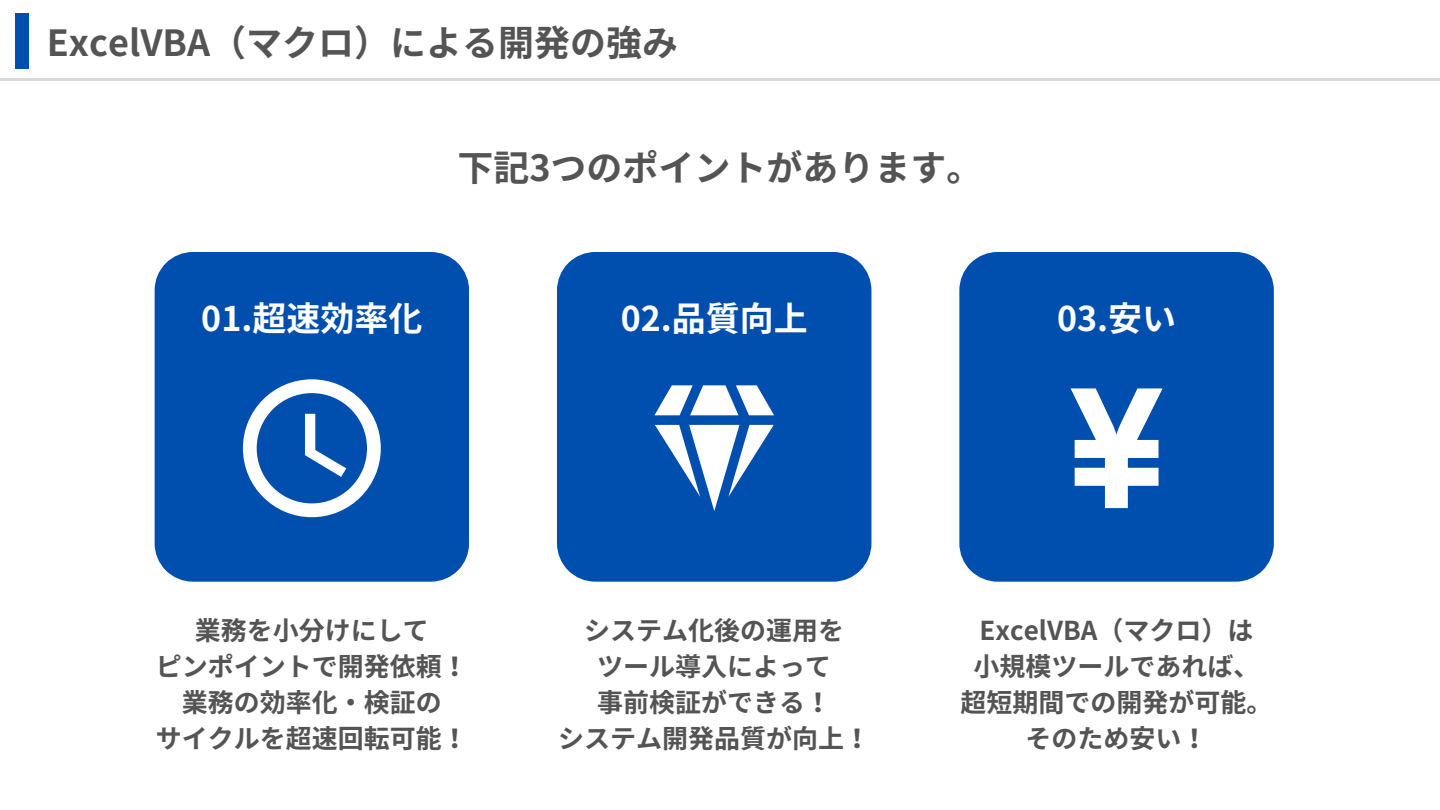
<style>
.page{position:relative;width:1440px;height:810px;background:#fff}
.page>*{position:absolute;margin:0;border:0;box-sizing:border-box;transform-origin:0 0}
.t1{font:700 36px "Noto Sans JP";color:#545454}
.t2{font:700 34px "Noto Sans JP";color:#fff}
.t3{font:700 26px/36px "Noto Sans JP";color:#545454;text-align:center}
</style>
<div class="page">
<div style="left:15px;top:13px;width:13px;height:56px;background:#004eae"></div>
<hr style="left:0;top:78px;width:1440px;height:3px;background:#d9d9d9">
<div style="left:155px;top:252px;width:314px;height:329px;background:#004eae"></div>
<svg style="left:243px;top:379px;width:138px;height:138px"></svg>
<div style="left:557px;top:252px;width:314px;height:329px;background:#004eae"></div>
<div style="left:959px;top:252px;width:315px;height:329px;background:#004eae"></div>
<svg style="left:654px;top:385px;width:120px;height:30px"></svg>
<svg style="left:655px;top:425px;width:119px;height:86px"></svg>
<div style="left:1019px;top:351px;width:195px;height:195px;background:#004eae;border-radius:50%"></div>
<svg style="left:1071px;top:388px;width:92px;height:120px"></svg>
<h1 class="t1" style="left:47px;top:14px;width:633px">ExcelVBA（マクロ）による開発の強み</h1>
<h1 class="t1" style="left:457px;top:139px;width:527px">下記3つのポイントがあります。</h1>
<h1 class="t2" style="left:201px;top:292px;width:223px">01.超速効率化</h1>
<p class="t2" style="left:621px;top:292px;width:189px">02.品質向上</p>
<h1 class="t2" style="left:1057px;top:292px;width:121px">03.安い</h1>
<p class="t3" style="left:195px;top:611px;width:235px">業務を小分けにして</p>
<h1 class="t3" style="left:156px;top:647px;width:313px">ピンポイントで開発依頼！業務の効率化・検証の</h1>
<p class="t3" style="left:156px;top:719px;width:313px">サイクルを超速回転可能！</p>
<p class="t3" style="left:584px;top:611px;width:261px">システム化後の運用を</p>
<p class="t3" style="left:597px;top:647px;width:235px">ツール導入によって</p>
<p class="t3" style="left:597px;top:683px;width:235px">事前検証ができる！</p>
<p class="t3" style="left:558px;top:719px;width:313px">システム開発品質が向上！</p>
<p class="t3" style="left:979px;top:611px;width:275px">ExcelVBA（マクロ）は</p>
<p class="t3" style="left:973px;top:647px;width:287px">小規模ツールであれば、</p>
<p class="t3" style="left:961px;top:683px;width:313px">超短期間での開発が可能。</p>
<p class="t3" style="left:1025px;top:719px;width:183px">そのため安い！</p>
</div>
